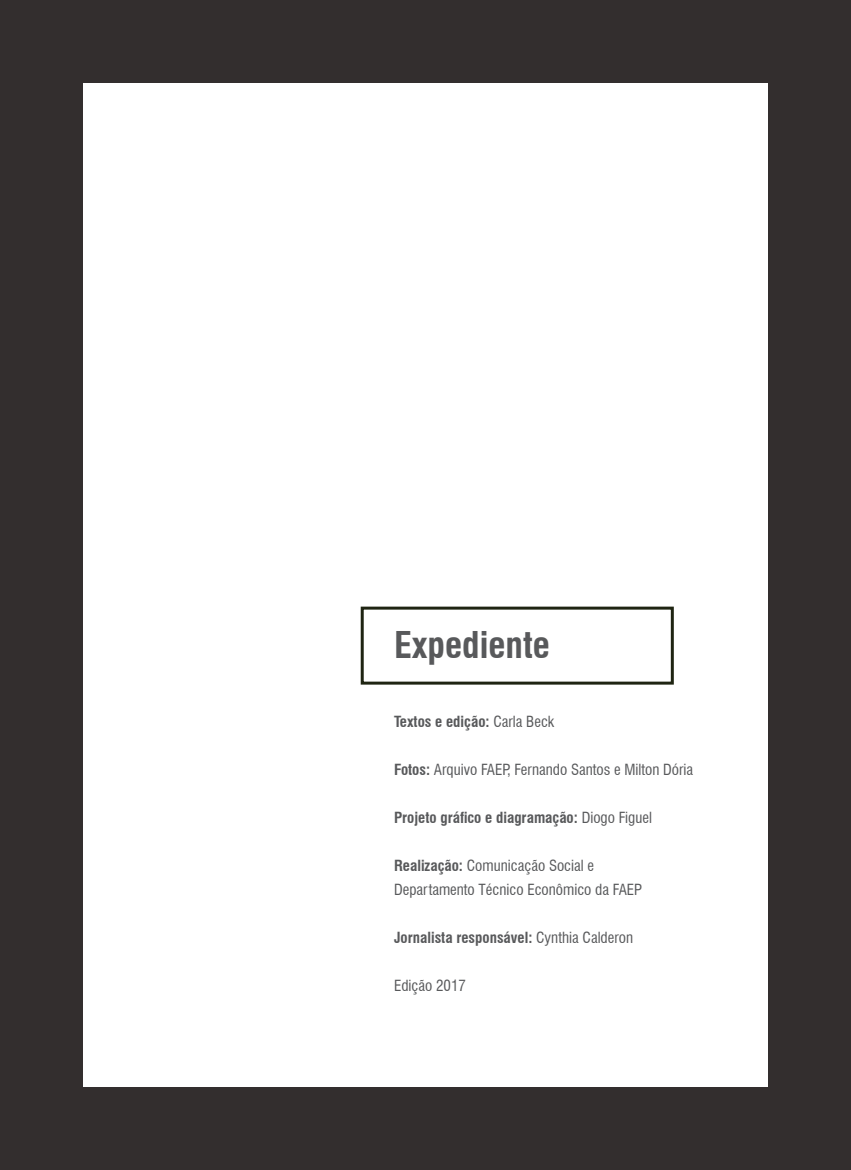
<style>
.page{position:relative;width:851px;height:1170px;background:#fff}
.page>*{position:absolute;margin:0;border:0;box-sizing:border-box;transform-origin:0 0}
.t1{font:700 condensed 36px "Swiss 721 BT";color:#58595b}
.t2{font:condensed 15px/24px "Swiss 721 BT";color:#58595b}
.t3{font:700 condensed 15px "Swiss 721 BT";color:#58595b}
.s1{font-weight:400}
.s2{font-weight:700}
</style>
<div class="page">
<div style="left:360px;top:606px;width:313px;height:78px;border:3px solid #1f2512"></div>
<div style="left:768px;top:0;width:82px;height:1169px;background:#332e2e"></div>
<div style="left:0;top:0;width:82px;height:1169px;background:#332e2e"></div>
<div style="left:0;top:0;width:850px;height:82px;background:#332e2e"></div>
<div style="left:0;top:1087px;width:850px;height:82px;background:#332e2e"></div>
<h1 class="t1" style="left:394px;top:623px;width:157px">Expediente</h1>
<p class="t3" style="left:394px;top:712px;width:162px">Textos e edição: <span class="s1">Carla Beck</span></p>
<p class="t2" style="left:394px;top:757px;width:301px"><span class="s2">Fotos:</span> Arquivo FAEP, Fernando Santos e Milton Dória</p>
<p class="t3" style="left:394px;top:808px;width:259px">Projeto gráfico e diagramação: <span class="s1">Diogo Figuel</span></p>
<p class="t2" style="left:394px;top:853px;width:250px"><span class="s2">Realização:</span> Comunicação Social e<br>Departamento Técnico Econômico da FAEP</p>
<p class="t3" style="left:394px;top:928px;width:240px">Jornalista responsável: <span class="s1">Cynthia Calderon</span></p>
<p class="t2" style="left:394px;top:973px;width:73px">Edição 2017</p>
</div>
